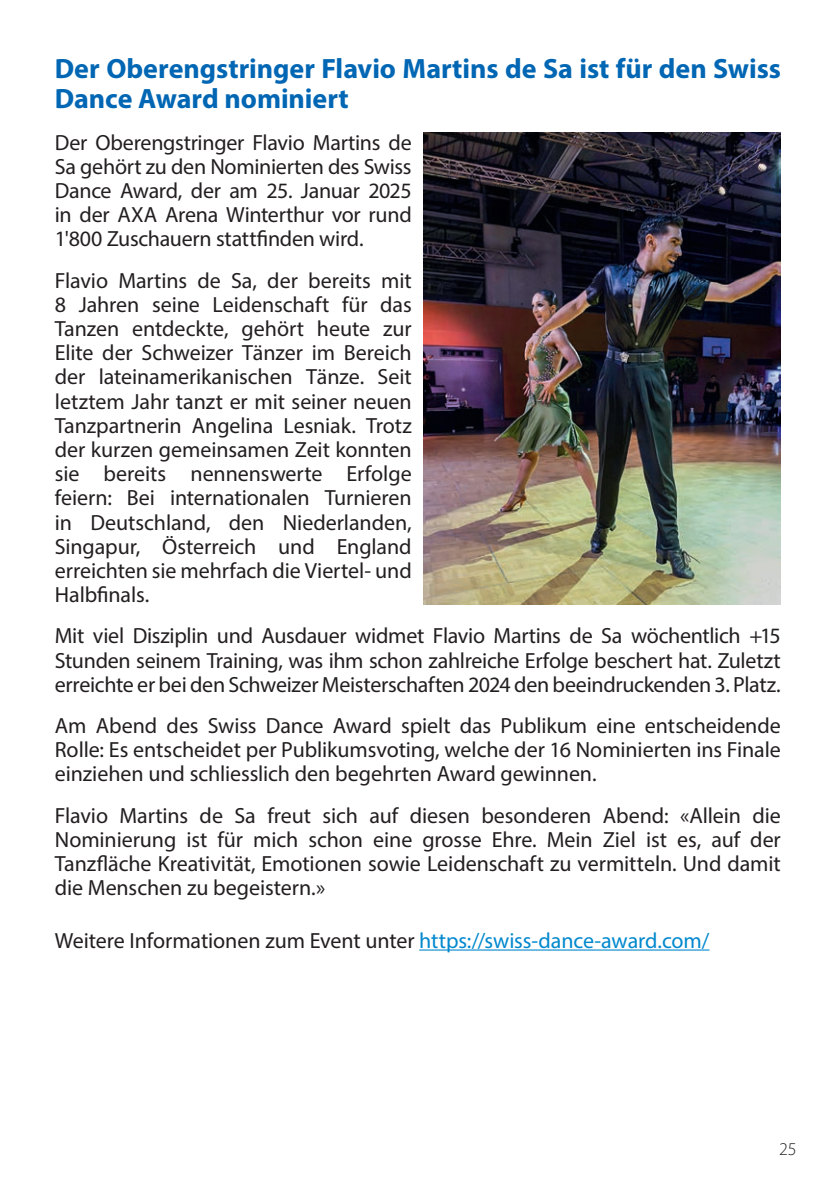
<style>
.page{position:relative;width:840px;height:1194px;background:#fff}
.page>*{position:absolute;margin:0;border:0;box-sizing:border-box;transform-origin:0 0}
.Grundtext{font:700 28px/30.8px "Myriad Pro";letter-spacing:-.005em;color:#0166b3}
.Grundtext-2{font:22px/24.2px "Myriad Pro";letter-spacing:-.005em;color:#231f20;text-align:justify}
.t1{font:300 18px "Myriad Pro";color:#231f20}
.s1{color:#0088ce}
</style>
<div class="page">
<hr style="left:419px;top:949px;width:290px;height:2px;background:#0088ce">
<img style="left:423px;top:133px;width:357px;height:472px">
<p class="Grundtext" style="left:55px;top:52px;width:727px">Der Oberengstringer Flavio Martins de Sa ist für den Swiss<br>Dance Award nominiert</p>
<p class="Grundtext-2" style="left:55px;top:130px;width:358px">Der Oberengstringer Flavio Martins de Sa gehört zu den Nominierten des Swiss Dance Award, der am 25. Januar 2025 in der AXA Arena Winterthur vor rund 1'800 Zuschauern stattfinden wird.</p>
<p class="Grundtext-2" style="left:55px;top:268px;width:358px">Flavio Martins de Sa, der bereits mit 8 Jahren seine Leidenschaft für das Tanzen entdeckte, gehört heute zur Elite der Schweizer Tänzer im Bereich der lateinamerikanischen Tänze. Seit letztem Jahr tanzt er mit seiner neuen Tanzpartnerin Angelina Lesniak. Trotz der kurzen gemeinsamen Zeit konnten sie bereits nennenswerte Erfolge feiern: Bei internationalen Turnieren in Deutschland, den Niederlanden, Singapur, Österreich und England erreichten sie mehrfach die Viertel- und Halbfinals.</p>
<p class="Grundtext-2" style="left:55px;top:624px;width:727px">Mit viel Disziplin und Ausdauer widmet Flavio Martins de Sa wöchentlich +15<br>Stunden seinem Training, was ihm schon zahlreiche Erfolge beschert hat. Zuletzt erreichte er bei den Schweizer Meisterschaften 2024 den beeindruckenden 3. Platz.</p>
<p class="Grundtext-2" style="left:55px;top:713px;width:727px">Am Abend des Swiss Dance Award spielt das Publikum eine entscheidende Rolle: Es entscheidet per Publikumsvoting, welche der 16 Nominierten ins Finale einziehen und schliesslich den begehrten Award gewinnen.</p>
<p class="Grundtext-2" style="left:55px;top:803px;width:727px">Flavio Martins de Sa freut sich auf diesen besonderen Abend: «Allein die Nominierung ist für mich schon eine grosse Ehre. Mein Ziel ist es, auf der Tanzfläche Kreativität, Emotionen sowie Leidenschaft zu vermitteln. Und damit die Menschen zu begeistern.»</p>
<p class="Grundtext-2" style="left:55px;top:928px;width:656px">Weitere Informationen zum Event unter <span class="s1">https://swiss-dance-award.com/</span></p>
<p class="t1" style="left:779px;top:1138px;width:19px">25</p>
</div>
